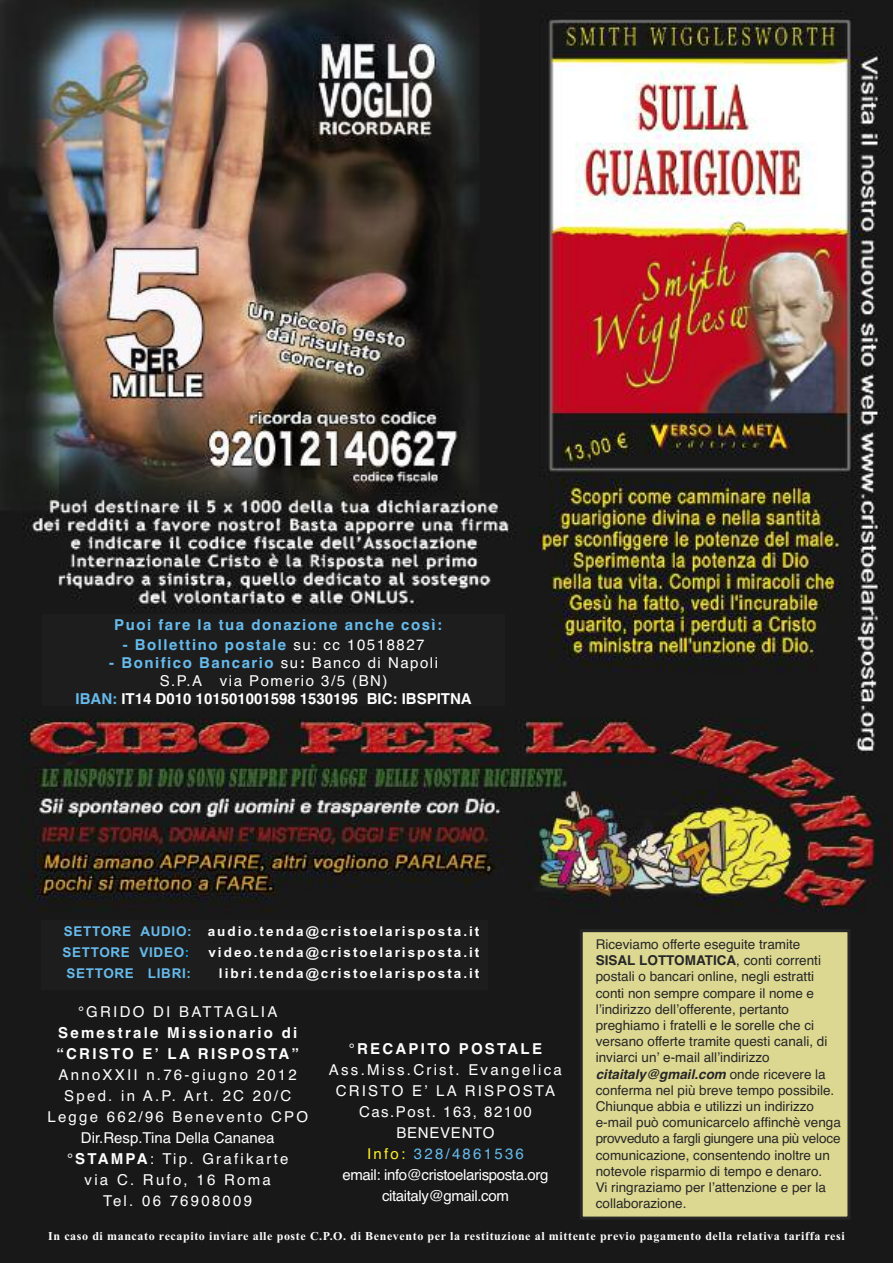
<style>
.page{position:relative;width:893px;height:1263px;background:#fff}
.page>*{position:absolute;margin:0;border:0;box-sizing:border-box;transform-origin:0 0}
.t1{font:15px/21px "Helvetica";letter-spacing:.15em;color:#fff;text-align:center}
.t2{font:15px/21px "Helvetica";letter-spacing:.1em;color:#fff;text-align:center}
.t3{font:700 15px/18px "Helvetica";color:#fff;text-align:center}
.t4{font:700 15px "Helvetica";letter-spacing:.1em;color:#66bbec}
.t5{font:700 15px/21px "Helvetica";letter-spacing:.15em;color:#fff}
.t6{font:13.5px/16.2px "Helvetica";color:#272627}
.t7{font:700 13.5px/21px "Arial";letter-spacing:.15em;color:#fff}
.t8{font:700 13.5px "Arial";letter-spacing:.05em;color:#66bbec}
.t9{font:700 12px "Times New Roman";letter-spacing:.05em;color:#fff}
.s1{font-weight:400;color:#fff}
.s2{color:#66bbec}
.s3{font-weight:400}
.s4{color:#00aded}
.s5{font-weight:700}
.s6{font-weight:700;font-style:italic}
.s7{color:#fff12a}
</style>
<div class="page">
<img style="left:0;top:0;width:893px;height:1263px">
<div style="left:43px;top:614px;width:462px;height:92px;background:#1e1d1e"></div>
<div style="left:42px;top:920px;width:446px;height:69px;background:#1e1d1e"></div>
<div style="left:584px;top:933px;width:262px;height:282px;background:#dcd891"></div>
<div style="left:580px;top:929px;width:270px;height:290px;border:3px solid #272627"></div>
<p class="t4" style="left:114px;top:616px;width:330px">Puoi fare la tua donazione anche così:</p>
<p class="t4" style="left:123px;top:636px;width:303px">- Bollettino postale <span class="s1">su: cc 10518827</span></p>
<p class="t3" style="left:76px;top:654px;width:398px"><span class="s2">- Bonifico Bancario</span> <span class="s3">su</span>: <span class="s3">Banco di Napoli<br>S.P.A via Pomerio 3/5 (BN)<br></span><span class="s2">IBAN:</span> IT14 D010 101501001598 1530195 BIC: IBSPITNA</p>
<p class="t7" style="left:62px;top:920px;width:419px"><span class="s2">SETTORE AUDIO:</span> audio.tenda@cristoelarisposta.it<br><span class="s2">SETTORE VIDEO</span><span class="s4">:</span></p>
<p class="t6" style="left:596px;top:936px;width:247px">Riceviamo offerte eseguite tramite <span class="s5">SISAL LOTTOMATICA</span>, conti correnti postali o bancari online, negli estratti conti non sempre compare il nome e lʼindirizzo dellʼofferente, pertanto preghiamo i fratelli e le sorelle che ci versano offerte tramite questi canali, di inviarci unʼ e-mail allʼindirizzo <span class="s6">citaitaly@gmail.com</span> onde ricevere la conferma nel più breve tempo possibile.<br>Chiunque abbia e utilizzi un indirizzo e-mail può comunicarcelo affinchè venga provveduto a fargli giungere una più veloce comunicazione, consentendo inoltre un notevole risparmio di tempo e denaro.<br>Vi ringraziamo per lʼattenzione e per la collaborazione.</p>
<p class="t9" style="left:48px;top:1228px;width:798px">In caso di mancato recapito inviare alle poste C.P.O. di Benevento per la restituzione al mittente previo pagamento della relativa tariffa resi</p>
<p class="t7" style="left:208px;top:941px;width:272px">video.tenda@cristoelarisposta.it</p>
<p class="t8" style="left:66px;top:965px;width:126px">SETTORE LIBRI:</p>
<p class="t7" style="left:219px;top:962px;width:262px">libri.tenda@cristoelarisposta.it</p>
<p class="t1" style="left:78px;top:1001px;width:201px">°GRIDO DI BATTAGLIA</p>
<p class="t5" style="left:56px;top:1022px;width:244px">Semestrale Missionario di “CRISTO Eʼ LA RISPOSTA”</p>
<p class="t1" style="left:47px;top:1064px;width:262px">AnnoXXII n.76-giugno 2012<br>Sped. in A.P. Art. 2C 20/C<br>Legge 662/96 Benevento CPO<br>Dir.Resp.Tina Della Cananea °<span class="s5">STAMPA</span>: Tip. Grafikarte<br>via C. Rufo, 16 Roma<br>Tel. 06 76908009</p>
<p class="t2" style="left:329px;top:1038px;width:234px">°<span class="s5">RECAPITO POSTALE<br></span>Ass.Miss.Crist. Evangelica<br>CRISTO Eʼ LA RISPOSTA<br>Cas.Post. 163, 82100<br>BENEVENTO<br><span class="s7">Info:</span> <span class="s2">328/4861536<br></span>email: info@cristoelarisposta.org citaitaly@gmail.com</p>
</div>
